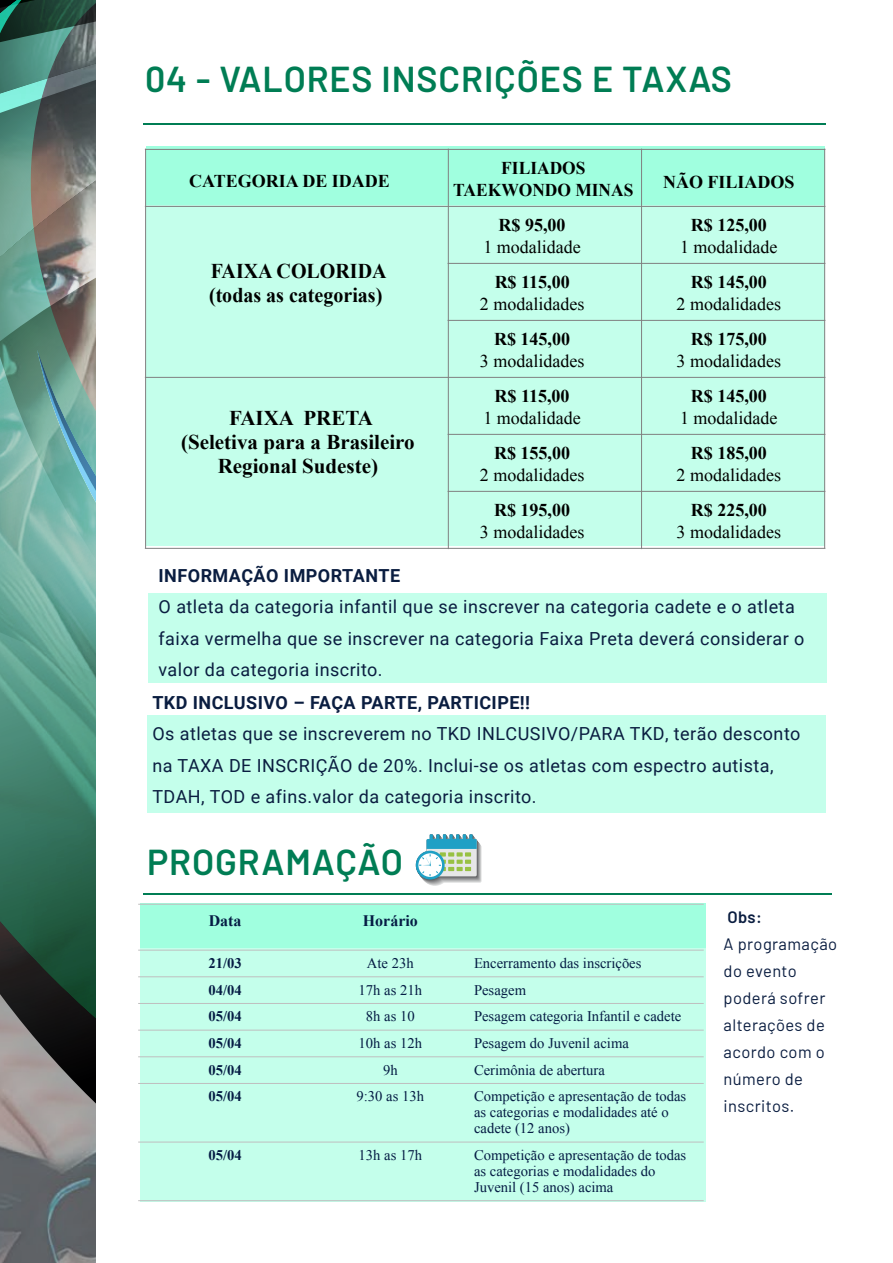
<style>
.page{position:relative;width:893px;height:1263px;background:#fff}
.page>*{position:absolute;margin:0;border:0;box-sizing:border-box;transform-origin:0 0}
.t1{font:600 36px "Barlow";letter-spacing:.025em;color:#007d54}
.t2{font:700 21px/24px "Times New Roman";color:#000;text-align:center}
.t3{font:700 21px/24px "Times New Roman";color:#000;scale:.95 1}
.t4{font:18px/31.5px "Roboto";letter-spacing:.025em;color:#0a1d40}
.t5{font:700 18px/22.5px "Times New Roman";color:#000;text-align:center}
.t6{font:18px "Times New Roman";color:#000}
.t7{font:700 18px "Roboto";letter-spacing:.025em;color:#0a1d40}
.t8{font:16.5px/27px "Barlow";letter-spacing:.025em;color:#0a1d40}
.t9{font:600 16.5px "Barlow";color:#0a1d40}
.t10{font:700 15.9px "Times New Roman";color:#051c44}
.t11{font:14.7px/15.9px "Times New Roman";color:#051c44}
.t12{font:700 14.7px "Times New Roman";color:#051c44}
</style>
<div class="page">
<div style="left:146px;top:146px;width:679px;height:400px;background:#c4ffeb"></div>
<div style="left:148px;top:593px;width:678px;height:90px;background:#c4ffeb"></div>
<div style="left:147px;top:715px;width:679px;height:98px;background:#c4ffeb"></div>
<div style="left:146px;top:146px;width:678px;height:59px;background:#a0ffdf"></div>
<div style="left:140px;top:903px;width:566px;height:298px;background:#c4ffeb"></div>
<div style="left:140px;top:903px;width:566px;height:44px;background:#a0ffdf"></div>
<hr style="left:143px;top:123px;width:683px;height:2px;background:#007d54">
<hr style="left:144px;top:893px;width:688px;height:2px;background:#007d54">
<hr style="left:138px;top:950px;width:566px;height:1px;background:#bfbfbf">
<hr style="left:138px;top:976px;width:566px;height:1px;background:#bfbfbf">
<hr style="left:138px;top:1003px;width:566px;height:1px;background:#bfbfbf">
<hr style="left:138px;top:1030px;width:566px;height:1px;background:#bfbfbf">
<hr style="left:138px;top:1056px;width:566px;height:1px;background:#bfbfbf">
<hr style="left:138px;top:1083px;width:566px;height:1px;background:#bfbfbf">
<hr style="left:138px;top:1142px;width:566px;height:1px;background:#bfbfbf">
<hr style="left:138px;top:904px;width:566px;height:1px;background:#bfbfbf">
<hr style="left:138px;top:1200px;width:566px;height:1px;background:#bfbfbf">
<hr style="left:448px;top:149px;width:1px;height:57px;background:#808080">
<hr style="left:448px;top:206px;width:1px;height:171px;background:#808080">
<hr style="left:448px;top:377px;width:1px;height:172px;background:#808080">
<hr style="left:641px;top:149px;width:1px;height:57px;background:#808080">
<hr style="left:641px;top:206px;width:1px;height:171px;background:#808080">
<hr style="left:641px;top:377px;width:1px;height:172px;background:#808080">
<hr style="left:145px;top:206px;width:680px;height:1px;background:#808080">
<hr style="left:448px;top:263px;width:377px;height:1px;background:#808080">
<hr style="left:448px;top:320px;width:377px;height:1px;background:#808080">
<hr style="left:145px;top:377px;width:680px;height:1px;background:#808080">
<hr style="left:448px;top:434px;width:377px;height:1px;background:#808080">
<hr style="left:448px;top:491px;width:377px;height:1px;background:#808080">
<hr style="left:145px;top:548px;width:680px;height:1px;background:#808080">
<hr style="left:145px;top:149px;width:1px;height:57px;background:#808080">
<hr style="left:145px;top:206px;width:1px;height:171px;background:#808080">
<hr style="left:145px;top:377px;width:1px;height:171px;background:#808080">
<hr style="left:824px;top:149px;width:1px;height:57px;background:#808080">
<hr style="left:824px;top:206px;width:1px;height:171px;background:#808080">
<hr style="left:824px;top:377px;width:1px;height:171px;background:#808080">
<hr style="left:145px;top:149px;width:680px;height:1px;background:#808080">
<svg style="left:416px;top:834px;width:65px;height:52px"></svg>
<svg style="left:0;top:1041px;width:95px;height:222px;background:#777677"></svg>
<svg style="left:0;top:0;width:95px;height:1041px;background:#588577"></svg>
<h1 class="t1" style="left:145px;top:52px;width:588px">04 - VALORES INSCRIÇÕES E TAXAS</h1>
<p class="t5" style="left:189px;top:169px;width:202px">CATEGORIA DE IDADE</p>
<p class="t3" style="left:209px;top:258px;width:188px">FAIXA COLORIDA (todas as categorias)</p>
<p class="t2" style="left:181px;top:405px;width:235px">FAIXA PRETA<br>(Seletiva para a Brasileiro<br>Regional Sudeste)</p>
<p class="t5" style="left:453px;top:156px;width:182px">FILIADOS<br>TAEKWONDO MINAS</p>
<p class="t5" style="left:663px;top:170px;width:133px">NÃO FILIADOS</p>
<p class="t5" style="left:499px;top:213px;width:68px">R$ 95,00</p>
<p class="t6" style="left:483px;top:235px;width:99px">1 modalidade</p>
<p class="t5" style="left:691px;top:213px;width:77px">R$ 125,00</p>
<p class="t6" style="left:680px;top:235px;width:99px">1 modalidade</p>
<p class="t5" style="left:495px;top:270px;width:77px">R$ 115,00</p>
<p class="t6" style="left:480px;top:292px;width:106px">2 modalidades</p>
<p class="t5" style="left:691px;top:270px;width:77px">R$ 145,00</p>
<p class="t6" style="left:677px;top:292px;width:106px">2 modalidades</p>
<p class="t5" style="left:494px;top:327px;width:77px">R$ 145,00</p>
<p class="t6" style="left:480px;top:349px;width:106px">3 modalidades</p>
<p class="t5" style="left:691px;top:327px;width:77px">R$ 175,00</p>
<p class="t6" style="left:677px;top:349px;width:106px">3 modalidades</p>
<p class="t5" style="left:495px;top:384px;width:77px">R$ 115,00</p>
<p class="t6" style="left:483px;top:406px;width:99px">1 modalidade</p>
<p class="t5" style="left:691px;top:384px;width:77px">R$ 145,00</p>
<p class="t6" style="left:680px;top:406px;width:99px">1 modalidade</p>
<p class="t5" style="left:494px;top:441px;width:77px">R$ 155,00</p>
<p class="t6" style="left:480px;top:463px;width:106px">2 modalidades</p>
<p class="t5" style="left:691px;top:441px;width:77px">R$ 185,00</p>
<p class="t6" style="left:677px;top:463px;width:106px">2 modalidades</p>
<p class="t5" style="left:494px;top:498px;width:77px">R$ 195,00</p>
<p class="t6" style="left:480px;top:520px;width:106px">3 modalidades</p>
<p class="t5" style="left:691px;top:498px;width:77px">R$ 225,00</p>
<p class="t6" style="left:677px;top:520px;width:106px">3 modalidades</p>
<p class="t7" style="left:159px;top:563px;width:243px">INFORMAÇÃO IMPORTANTE</p>
<p class="t4" style="left:159px;top:590px;width:647px">O atleta da categoria infantil que se inscrever na categoria cadete e o atleta faixa vermelha que se inscrever na categoria Faixa Preta deverá considerar o valor da categoria inscrito.</p>
<p class="t7" style="left:152px;top:690px;width:379px">TKD INCLUSIVO – FAÇA PARTE, PARTICIPE!!</p>
<p class="t4" style="left:152px;top:717px;width:650px">Os atletas que se inscreverem no TKD INLCUSIVO/PARA TKD, terão desconto na TAXA DE INSCRIÇÃO de 20%. Inclui-se os atletas com espectro autista,<br>TDAH, TOD e afins.valor da categoria inscrito.</p>
<h1 class="t1" style="left:147px;top:835px;width:258px">PROGRAMAÇÃO</h1>
<p class="t10" style="left:209px;top:909px;width:34px">Data</p>
<p class="t10" style="left:363px;top:909px;width:57px">Horário</p>
<p class="t12" style="left:208px;top:953px;width:35px">21/03</p>
<p class="t11" style="left:367px;top:955px;width:48px">Ate 23h</p>
<p class="t11" style="left:474px;top:955px;width:169px">Encerramento das inscrições</p>
<p class="t12" style="left:208px;top:979px;width:35px">04/04</p>
<p class="t11" style="left:359px;top:981px;width:65px">17h as 21h</p>
<p class="t11" style="left:474px;top:981px;width:54px">Pesagem</p>
<p class="t12" style="left:208px;top:1006px;width:35px">05/04</p>
<p class="t11" style="left:366px;top:1008px;width:50px">8h as 10</p>
<p class="t11" style="left:474px;top:1008px;width:209px">Pesagem categoria Infantil e cadete</p>
<p class="t12" style="left:208px;top:1033px;width:35px">05/04</p>
<p class="t11" style="left:359px;top:1035px;width:65px">10h as 12h</p>
<p class="t11" style="left:474px;top:1035px;width:156px">Pesagem do Juvenil acima</p>
<p class="t12" style="left:208px;top:1059px;width:35px">05/04</p>
<p class="t11" style="left:383px;top:1061px;width:16px">9h</p>
<p class="t11" style="left:474px;top:1061px;width:132px">Cerimônia de abertura</p>
<p class="t12" style="left:208px;top:1086px;width:35px">05/04</p>
<p class="t11" style="left:357px;top:1088px;width:69px">9:30 as 13h</p>
<p class="t11" style="left:474px;top:1088px;width:214px">Competição e apresentação de todas as categorias e modalidades até o cadete (12 anos)</p>
<p class="t12" style="left:208px;top:1145px;width:35px">05/04</p>
<p class="t11" style="left:359px;top:1147px;width:65px">13h as 17h</p>
<p class="t11" style="left:474px;top:1147px;width:214px">Competição e apresentação de todas as categorias e modalidades do<br>Juvenil (15 anos) acima</p>
<p class="t9" style="left:727px;top:904px;width:36px">Obs:</p>
<p class="t8" style="left:724px;top:929px;width:115px">A programação do evento poderá sofrer alterações de acordo com o número de inscritos.</p>
</div>
